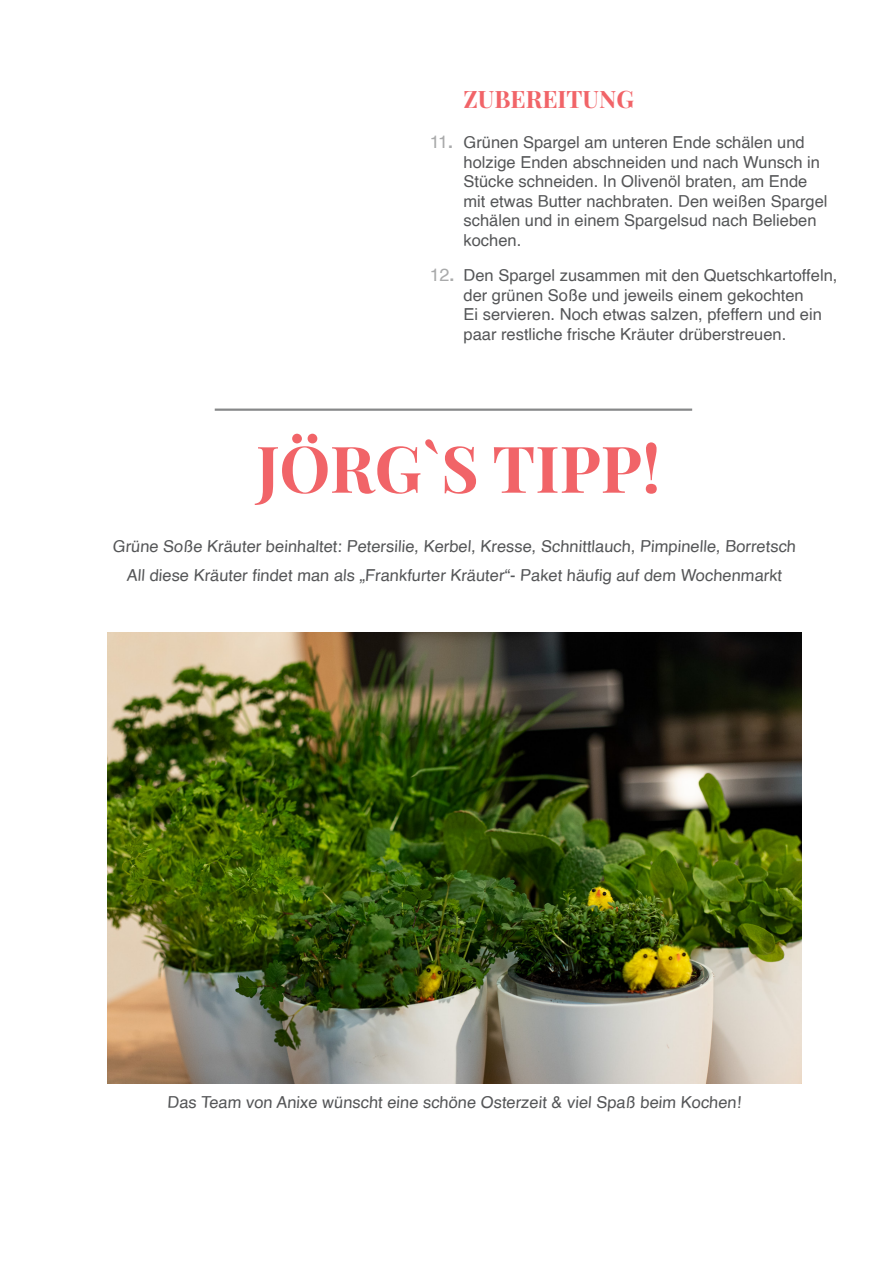
<style>
.page{position:relative;width:893px;height:1263px;background:#fff}
.page>*{position:absolute;margin:0;border:0;box-sizing:border-box;transform-origin:0 0}
.t1{font:64.5px "Playfair Display";color:#f16468}
.t2{font:24px "Playfair Display";color:#f16468}
.t3{font:18px "Helvetica";color:#545557}
.t4{font:16.5px/19.5px "Helvetica";color:#545557}
.s1{font-weight:700}
</style>
<div class="page">
<img style="left:107px;top:632px;width:694px;height:451px">
<hr style="left:215px;top:408px;width:477px;height:3px;background:#545557">
<p class="t3" style="left:429px;top:128px;width:25px">11<span class="s1">.</span></p>
<p class="t3" style="left:429px;top:261px;width:27px">12<span class="s1">.</span></p>
<p class="t2" style="left:463px;top:80px;width:172px">ZUBEREITUNG</p>
<p class="t4" style="left:463px;top:133px;width:366px">Grünen Spargel am unteren Ende schälen und holzige Enden abschneiden und nach Wunsch in Stücke schneiden. In Olivenöl braten, am Ende mit etwas Butter nachbraten. Den weißen Spargel schälen und in einem Spargelsud nach Belieben kochen.</p>
<p class="t4" style="left:463px;top:266px;width:375px">Den Spargel zusammen mit den Quetschkartoffeln, der grünen Soße und jeweils einem gekochten<br>Ei servieren. Noch etwas salzen, pfeffern und ein paar restliche frische Kräuter drüberstreuen.</p>
<p class="t1" style="left:256px;top:418px;width:406px">JÖRG`S TIPP!</p>
<p class="t4" style="left:112px;top:537px;width:687px">Grüne Soße Kräuter beinhaltet: Petersilie, Kerbel, Kresse, Schnittlauch, Pimpinelle, Borretsch</p>
<p class="t4" style="left:126px;top:566px;width:659px">All diese Kräuter findet man als „Frankfurter Kräuter“- Paket häufig auf dem Wochenmarkt</p>
<p class="t4" style="left:167px;top:1093px;width:577px">Das Team von Anixe wünscht eine schöne Osterzeit &amp; viel Spaß beim Kochen!</p>
</div>
